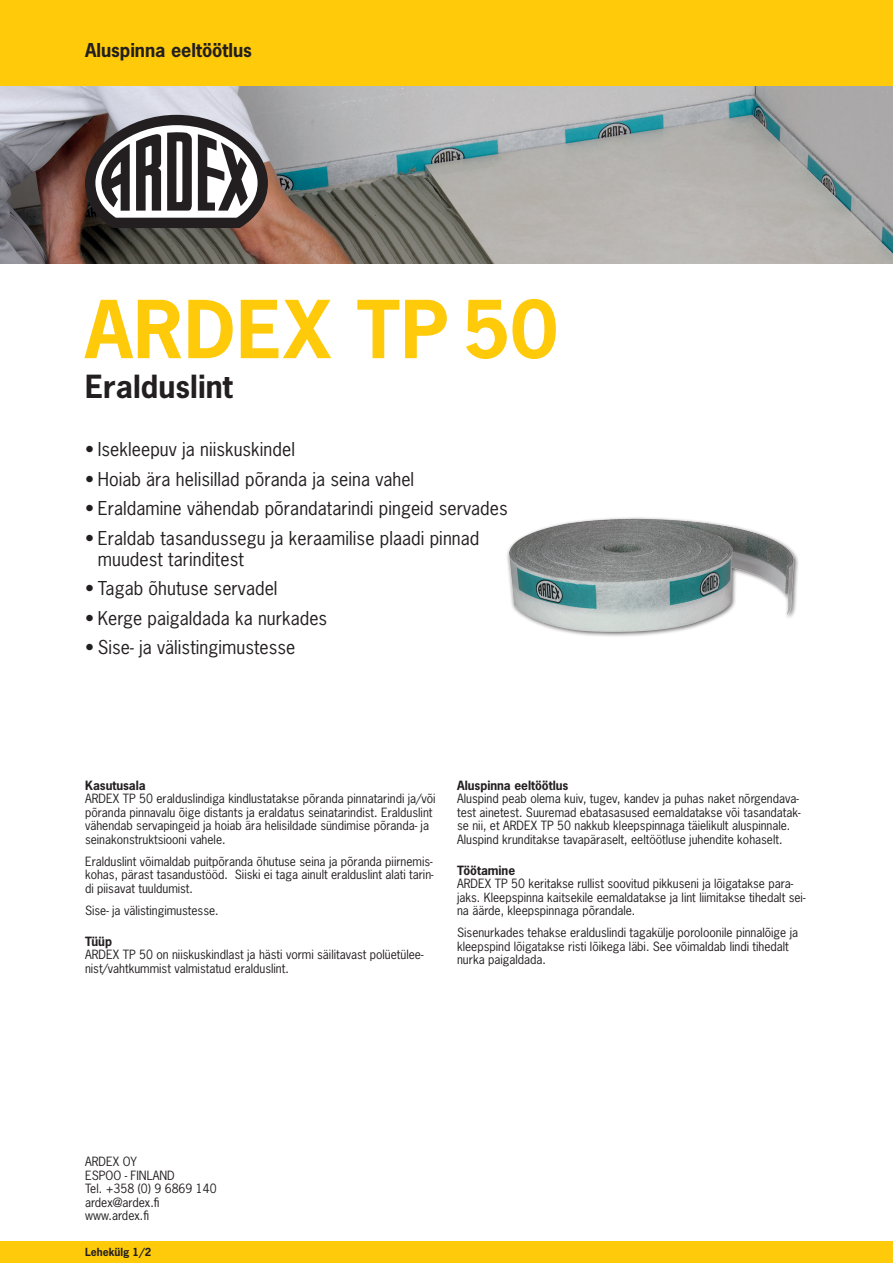
<style>
.page{position:relative;width:893px;height:1263px;background:#fff}
.page>*{position:absolute;margin:0;border:0;box-sizing:border-box;transform-origin:0 0}
.t1{font:700 75px "News Gothic Std";letter-spacing:.015em;color:#feca0a}
.t2{font:700 30px "News Gothic Std";letter-spacing:.005em;color:#231f20}
.t3{font:18px/21px "News Gothic Std";letter-spacing:.005em;color:#231f20}
.t4{font:700 18px "News Gothic Std";color:#231f20}
.t5{font:12px/13.5px "News Gothic Std";color:#231f20}
.t6{font:700 12px "News Gothic Std";color:#231f20}
.t7{font:700 10.5px "News Gothic Std";color:#231f20}
</style>
<div class="page">
<img style="left:0;top:85px;width:893px;height:179px">
<div style="left:0;top:0;width:893px;height:85px;background:#feca0a"></div>
<div style="left:0;top:1242px;width:893px;height:21px;background:#feca0a"></div>
<img style="left:507px;top:517px;width:291px;height:119px">
<svg style="left:85px;top:115px;width:183px;height:113px"></svg>
<h3 class="t4" style="left:85px;top:38px;width:168px">Aluspinna eeltöötlus</h3>
<h1 class="t1" style="left:85px;top:280px;width:474px">ARDEX TP 50</h1>
<h2 class="t2" style="left:85px;top:366px;width:149px">Eralduslint</h2>
<h3 class="t3" style="left:85px;top:439px;width:211px">• Isekleepuv ja niiskuskindel</h3>
<h3 class="t3" style="left:85px;top:468px;width:331px">• Hoiab ära helisillad põranda ja seina vahel</h3>
<h3 class="t3" style="left:85px;top:498px;width:424px">• Eraldamine vähendab põrandatarindi pingeid servades</h3>
<h3 class="t3" style="left:98px;top:527px;width:383px;text-indent:-13px">• Eraldab tasandussegu ja keraamilise plaadi pinnad muudest tarinditest</h3>
<h3 class="t3" style="left:85px;top:578px;width:194px">• Tagab õhutuse servadel</h3>
<h3 class="t3" style="left:85px;top:607px;width:244px">• Kerge paigaldada ka nurkades</h3>
<h3 class="t3" style="left:85px;top:637px;width:212px">• Sise- ja välistingimustesse</h3>
<p class="t6" style="left:85px;top:777px;width:62px">Kasutusala</p>
<p class="t5" style="left:85px;top:792px;width:352px">ARDEX TP 50 eralduslindiga kindlustatakse põranda pinnatarindi ja/või põranda pinnavalu õige distants ja eraldatus seinatarindist. Eralduslint vähendab servapingeid ja hoiab ära helisildade sündimise põranda- ja seinakonstruktsiooni vahele.</p>
<p class="t5" style="left:85px;top:854px;width:350px;text-align:justify">Eralduslint võimaldab puitpõranda õhutuse seina ja põranda piirnemis&shy;kohas, pärast tasandustööd. Siiski ei taga ainult eralduslint alati tarin&shy;di piisavat tuuldumist.</p>
<p class="t5" style="left:85px;top:903px;width:135px">Sise- ja välistingimustesse.</p>
<p class="t6" style="left:85px;top:933px;width:28px">Tüüp</p>
<p class="t5" style="left:85px;top:948px;width:340px">ARDEX TP 50 on niiskuskindlast ja hästi vormi säilitavast polüetülee&shy;nist/vahtkummist valmistatud eralduslint.</p>
<p class="t6" style="left:457px;top:777px;width:113px">Aluspinna eeltöötlus</p>
<p class="t5" style="left:457px;top:792px;width:345px">Aluspind peab olema kuiv, tugev, kandev ja puhas naket nõrgendava&shy;test ainetest. Suuremad ebatasasused eemaldatakse või tasandatak&shy;se nii, et ARDEX TP 50 nakkub kleepspinnaga täielikult aluspinnale.<br>Aluspind krunditakse tavapäraselt, eeltöötluse juhendite kohaselt.</p>
<p class="t6" style="left:457px;top:862px;width:60px">Töötamine</p>
<p class="t5" style="left:457px;top:877px;width:350px">ARDEX TP 50 keritakse rullist soovitud pikkuseni ja lõigatakse para&shy;jaks. Kleepspinna kaitsekile eemaldatakse ja lint liimitakse tihedalt sei&shy;na äärde, kleepspinnaga põrandale.</p>
<p class="t5" style="left:457px;top:926px;width:343px">Sisenurkades tehakse eralduslindi tagakülje poroloonile pinnalõige ja kleepspind lõigatakse risti lõikega läbi. See võimaldab lindi tihedalt nurka paigaldada.</p>
<p class="t5" style="left:85px;top:1155px;width:133px">ARDEX OY<br>ESPOO - FINLAND<br>Tel. +358 (0) 9 6869 140 ardex@ardex.fi www.ardex.fi</p>
<p class="t7" style="left:85px;top:1245px;width:68px">Lehekülg 1/2</p>
</div>
